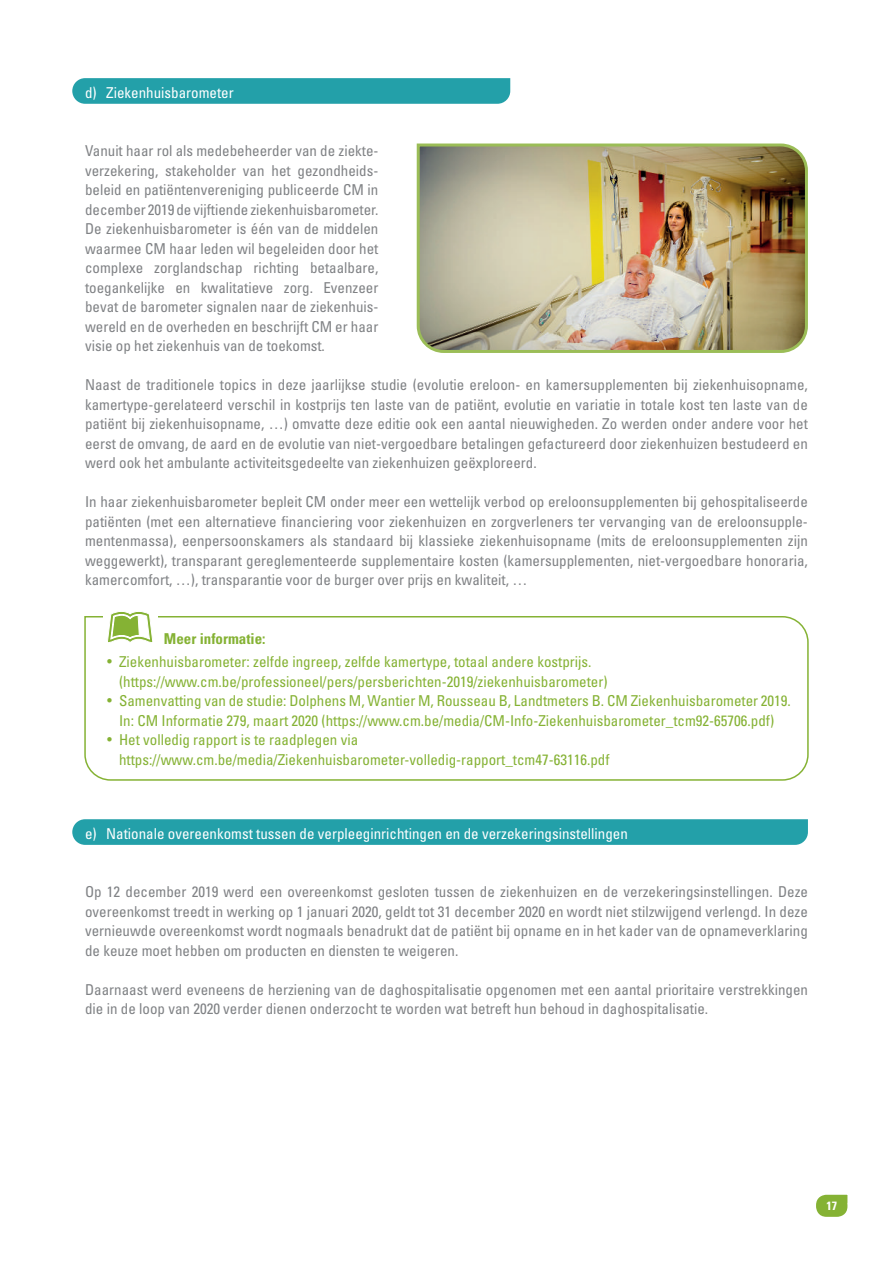
<style>
.page{position:relative;width:893px;height:1263px;background:#fff}
.page>*{position:absolute;margin:0;border:0;box-sizing:border-box;transform-origin:0 0}
.t1{font:condensed 15px/19.5px "Univers LT Std";color:#808285;text-align:justify}
.t2{font:condensed 15px/19.5px "Univers LT Std";color:#85b234}
.t3{font:condensed 15px "Univers LT Std";color:#fff}
.t4{font:700 condensed 15px "Univers LT Std";color:#85b234}
.t5{font:700 condensed 12px "Univers LT Std";color:#fff}
</style>
<div class="page">
<svg style="left:72px;top:78px;width:438px;height:26px;background:#28a2ab"></svg>
<svg style="left:84px;top:616px;width:725px;height:165px"></svg>
<svg style="left:72px;top:819px;width:736px;height:26px;background:#27a1aa"></svg>
<div style="left:103px;top:607px;width:54px;height:39px;background:#fff"></div>
<svg style="left:107px;top:611px;width:46px;height:32px"></svg>
<img style="left:416px;top:143px;width:392px;height:210px">
<svg style="left:816px;top:1194px;width:32px;height:23px"></svg>
<p class="t3" style="left:85px;top:83px;width:150px">d) Ziekenhuisbarometer</p>
<p class="t1" style="left:85px;top:141px;width:295px">Vanuit haar rol als medebeheerder van de ziekte&shy;verzekering, stakeholder van het gezondheids&shy;beleid en patiëntenvereniging publiceerde CM in december 2019 de vijftiende ziekenhuisbarometer.<br>De ziekenhuisbarometer is één van de middelen waarmee CM haar leden wil begeleiden door het complexe zorglandschap richting betaalbare, toegankelijke en kwalitatieve zorg. Evenzeer bevat de barometer signalen naar de ziekenhuis&shy;wereld en de overheden en beschrijft CM er haar visie op het ziekenhuis van de toekomst.</p>
<p class="t1" style="left:85px;top:375px;width:724px">Naast de traditionele topics in deze jaarlijkse studie (evolutie ereloon- en kamersupplementen bij ziekenhuisopname, kamertype-gerelateerd verschil in kostprijs ten laste van de patiënt, evolutie en variatie in totale kost ten laste van de patiënt bij ziekenhuisopname, …) omvatte deze editie ook een aantal nieuwigheden. Zo werden onder andere voor het eerst de omvang, de aard en de evolutie van niet-vergoedbare betalingen gefactureerd door ziekenhuizen bestudeerd en werd ook het ambulante activiteitsgedeelte van ziekenhuizen geëxploreerd.</p>
<p class="t1" style="left:85px;top:492px;width:724px">In haar ziekenhuisbarometer bepleit CM onder meer een wettelijk verbod op ereloonsupplementen bij gehospitaliseerde patiënten (met een alternatieve financiering voor ziekenhuizen en zorgverleners ter vervanging van de ereloonsupple&shy;mentenmassa), eenpersoonskamers als standaard bij klassieke ziekenhuisopname (mits de ereloonsupplementen zijn weggewerkt), transparant gereglementeerde supplementaire kosten (kamersupplementen, niet-vergoedbare honoraria, kamercomfort, …), transparantie voor de burger over prijs en kwaliteit, …</p>
<p class="t4" style="left:164px;top:629px;width:103px">Meer informatie:</p>
<p class="t2" style="left:119px;top:652px;width:490px;text-indent:-13px">• Ziekenhuisbarometer: zelfde ingreep, zelfde kamertype, totaal andere kostprijs. (https://www.cm.be/professioneel/pers/persberichten-2019/ziekenhuisbarometer)</p>
<p class="t2" style="left:106px;top:691px;width:686px;text-align:center">• Samenvatting van de studie: Dolphens M, Wantier M, Rousseau B, Landtmeters B. CM Ziekenhuisbarometer 2019.<br>In: CM Informatie 279, maart 2020 (https://www.cm.be/media/CM-Info-Ziekenhuisbarometer_tcm92-65706.pdf)</p>
<p class="t2" style="left:119px;top:730px;width:492px;text-indent:-13px">• Het volledig rapport is te raadplegen via https://www.cm.be/media/Ziekenhuisbarometer-volledig-rapport_tcm47-63116.pdf</p>
<p class="t3" style="left:85px;top:824px;width:544px">e) Nationale overeenkomst tussen de verpleeginrichtingen en de verzekeringsinstellingen</p>
<p class="t1" style="left:85px;top:882px;width:724px">Op 12 december 2019 werd een overeenkomst gesloten tussen de ziekenhuizen en de verzekeringsinstellingen. Deze overeenkomst treedt in werking op 1 januari 2020, geldt tot 31 december 2020 en wordt niet stilzwijgend verlengd. In deze vernieuwde overeenkomst wordt nogmaals benadrukt dat de patiënt bij opname en in het kader van de opnameverklaring de keuze moet hebben om producten en diensten te weigeren.</p>
<p class="t1" style="left:85px;top:979px;width:724px">Daarnaast werd eveneens de herziening van de daghospitalisatie opgenomen met een aantal prioritaire verstrekkingen die in de loop van 2020 verder dienen onderzocht te worden wat betreft hun behoud in daghospitalisatie.</p>
<p class="t5" style="left:826px;top:1198px;width:12px">17</p>
</div>
